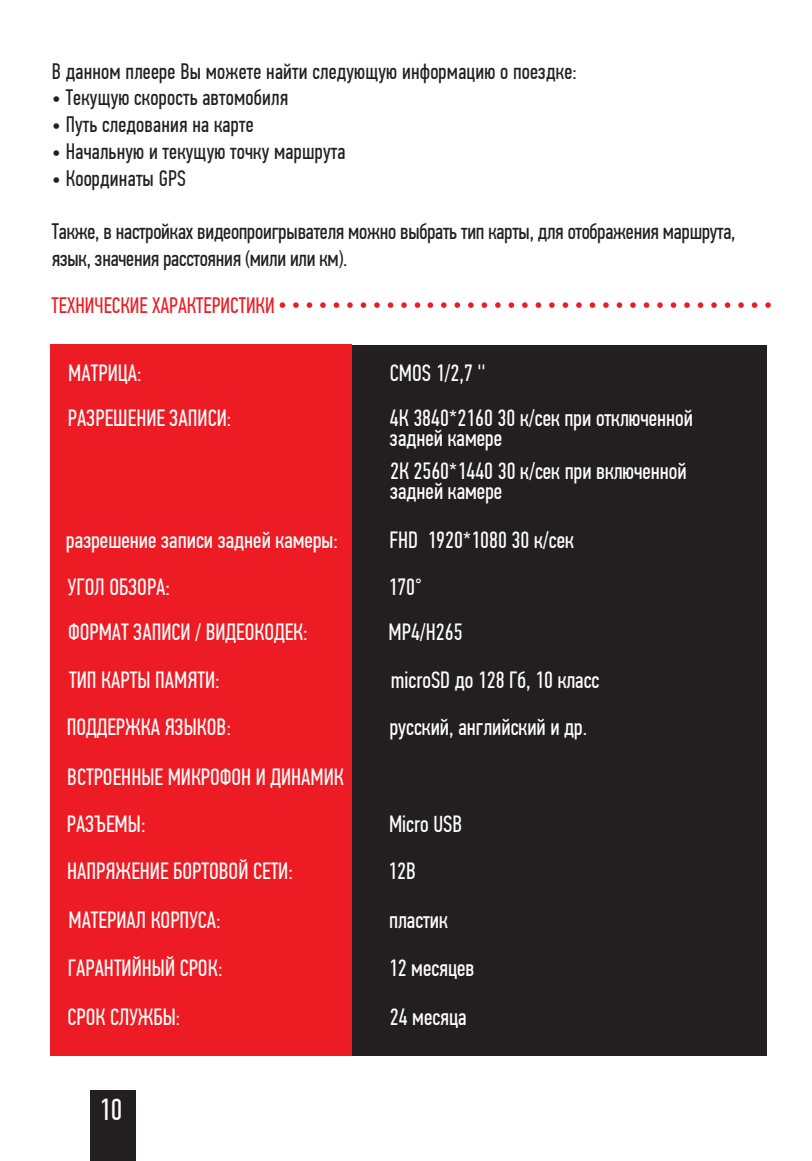
<style>
.page{position:relative;width:812px;height:1161px;background:#fff}
.page>*{position:absolute;margin:0;border:0;box-sizing:border-box;transform-origin:0 0}
.t1{font:30.45px "PF Din Text Comp Pro";color:#fff}
.t2{font:23.45px/20.3px "PF Din Text Comp Pro";color:#fff}
.t3{font:22.4px "PF Din Text Comp Pro";letter-spacing:.01em;color:#231f20}
.t4{font:22.4px/26.9px "PF Din Text Comp Pro";letter-spacing:-.01em;color:#231f20}
.t5{font:22.4px "PF Din Text Comp Pro";color:#ed1c24}
</style>
<div class="page">
<svg style="left:590px;top:302px;width:5px;height:6px"></svg>
<svg style="left:576px;top:302px;width:6px;height:6px"></svg>
<svg style="left:630px;top:302px;width:6px;height:6px"></svg>
<svg style="left:617px;top:302px;width:5px;height:6px"></svg>
<svg style="left:549px;top:302px;width:6px;height:6px"></svg>
<svg style="left:508px;top:302px;width:6px;height:6px"></svg>
<svg style="left:522px;top:302px;width:6px;height:6px"></svg>
<svg style="left:563px;top:302px;width:5px;height:6px"></svg>
<svg style="left:535px;top:302px;width:6px;height:6px"></svg>
<svg style="left:644px;top:302px;width:5px;height:6px"></svg>
<svg style="left:684px;top:302px;width:6px;height:6px"></svg>
<svg style="left:738px;top:302px;width:6px;height:6px"></svg>
<svg style="left:752px;top:302px;width:5px;height:6px"></svg>
<svg style="left:657px;top:302px;width:6px;height:6px"></svg>
<svg style="left:765px;top:302px;width:6px;height:6px"></svg>
<svg style="left:725px;top:302px;width:5px;height:6px"></svg>
<svg style="left:711px;top:302px;width:6px;height:6px"></svg>
<svg style="left:495px;top:302px;width:6px;height:6px"></svg>
<svg style="left:671px;top:302px;width:5px;height:6px"></svg>
<svg style="left:698px;top:302px;width:5px;height:6px"></svg>
<svg style="left:603px;top:302px;width:6px;height:6px"></svg>
<svg style="left:280px;top:302px;width:5px;height:6px"></svg>
<svg style="left:293px;top:302px;width:6px;height:6px"></svg>
<svg style="left:481px;top:302px;width:6px;height:6px"></svg>
<svg style="left:307px;top:302px;width:5px;height:6px"></svg>
<svg style="left:334px;top:302px;width:5px;height:6px"></svg>
<svg style="left:320px;top:302px;width:6px;height:6px"></svg>
<svg style="left:441px;top:302px;width:5px;height:6px"></svg>
<svg style="left:415px;top:302px;width:5px;height:6px"></svg>
<svg style="left:427px;top:302px;width:6px;height:6px"></svg>
<svg style="left:468px;top:302px;width:6px;height:6px"></svg>
<svg style="left:454px;top:302px;width:6px;height:6px"></svg>
<svg style="left:361px;top:302px;width:5px;height:6px"></svg>
<svg style="left:374px;top:302px;width:6px;height:6px"></svg>
<svg style="left:347px;top:302px;width:6px;height:6px"></svg>
<svg style="left:401px;top:302px;width:6px;height:6px"></svg>
<svg style="left:388px;top:302px;width:5px;height:6px"></svg>
<div style="left:90px;top:1090px;width:45px;height:71px;background:#231f20"></div>
<div style="left:50px;top:344px;width:302px;height:712px;background:#ed1c24"></div>
<div style="left:352px;top:345px;width:414px;height:711px;background:#231f20"></div>
<p class="t3" style="left:52px;top:58px;width:527px">В данном плеере Вы можете найти следующую информацию о поездке:</p>
<p class="t3" style="left:52px;top:85px;width:238px">• Текущую скорость автомобиля</p>
<p class="t3" style="left:52px;top:112px;width:204px">• Путь следования на карте</p>
<p class="t3" style="left:52px;top:139px;width:295px">• Начальную и текущую точку маршрута</p>
<p class="t3" style="left:52px;top:165px;width:136px">• Координаты GPS</p>
<p class="t4" style="left:52px;top:219px;width:685px">Также, в настройках видеопроигрывателя можно выбрать тип карты, для отображения маршрута, язык, значения расстояния (мили или км).</p>
<p class="t5" style="left:52px;top:293px;width:224px">ТЕХНИЧЕСКИЕ ХАРАКТЕРИСТИКИ</p>
<p class="t2" style="left:68px;top:363px;width:75px">МАТРИЦА:</p>
<p class="t2" style="left:390px;top:363px;width:97px">CMOS 1/2,7 ''</p>
<p class="t2" style="left:68px;top:408px;width:165px">РАЗРЕШЕНИЕ ЗАПИСИ:</p>
<p class="t2" style="left:390px;top:408px;width:304px">4К 3840*2160 30 к/сек при отключенной задней камере</p>
<p class="t2" style="left:66px;top:530px;width:273px">разрешение записи задней камеры:</p>
<p class="t2" style="left:390px;top:461px;width:298px">2К 2560*1440 30 к/сек при включенной задней камере</p>
<p class="t2" style="left:390px;top:530px;width:186px">FHD 1920*1080 30 к/сек</p>
<p class="t2" style="left:68px;top:577px;width:104px">УГОЛ ОБЗОРА:</p>
<p class="t2" style="left:388px;top:577px;width:35px">170°</p>
<p class="t2" style="left:68px;top:622px;width:241px">ФОРМАТ ЗАПИСИ / ВИДЕОКОДЕК:</p>
<p class="t2" style="left:388px;top:622px;width:76px">MP4/H265</p>
<p class="t2" style="left:69px;top:670px;width:152px">ТИП КАРТЫ ПАМЯТИ:</p>
<p class="t2" style="left:391px;top:670px;width:210px">microSD до 128 Гб, 10 класс</p>
<p class="t2" style="left:67px;top:717px;width:166px">ПОДДЕРЖКА ЯЗЫКОВ:</p>
<p class="t2" style="left:390px;top:717px;width:199px">русский, английский и др.</p>
<p class="t2" style="left:67px;top:767px;width:278px">ВСТРОЕННЫЕ МИКРОФОН И ДИНАМИК</p>
<p class="t2" style="left:67px;top:814px;width:80px">РАЗЪЕМЫ:</p>
<p class="t2" style="left:389px;top:814px;width:75px">Micro USB</p>
<p class="t2" style="left:67px;top:861px;width:227px">НАПРЯЖЕНИЕ БОРТОВОЙ СЕТИ:</p>
<p class="t2" style="left:388px;top:861px;width:29px">12В</p>
<p class="t2" style="left:68px;top:910px;width:154px">МАТЕРИАЛ КОРПУСА:</p>
<p class="t2" style="left:389px;top:910px;width:61px">пластик</p>
<p class="t2" style="left:68px;top:958px;width:156px">ГАРАНТИЙНЫЙ СРОК:</p>
<p class="t2" style="left:389px;top:958px;width:87px">12 месяцев</p>
<p class="t2" style="left:68px;top:1007px;width:114px">СРОК СЛУЖБЫ:</p>
<p class="t2" style="left:390px;top:1007px;width:78px">24 месяца</p>
<p class="t1" style="left:99px;top:1092px;width:25px">10</p>
</div>
